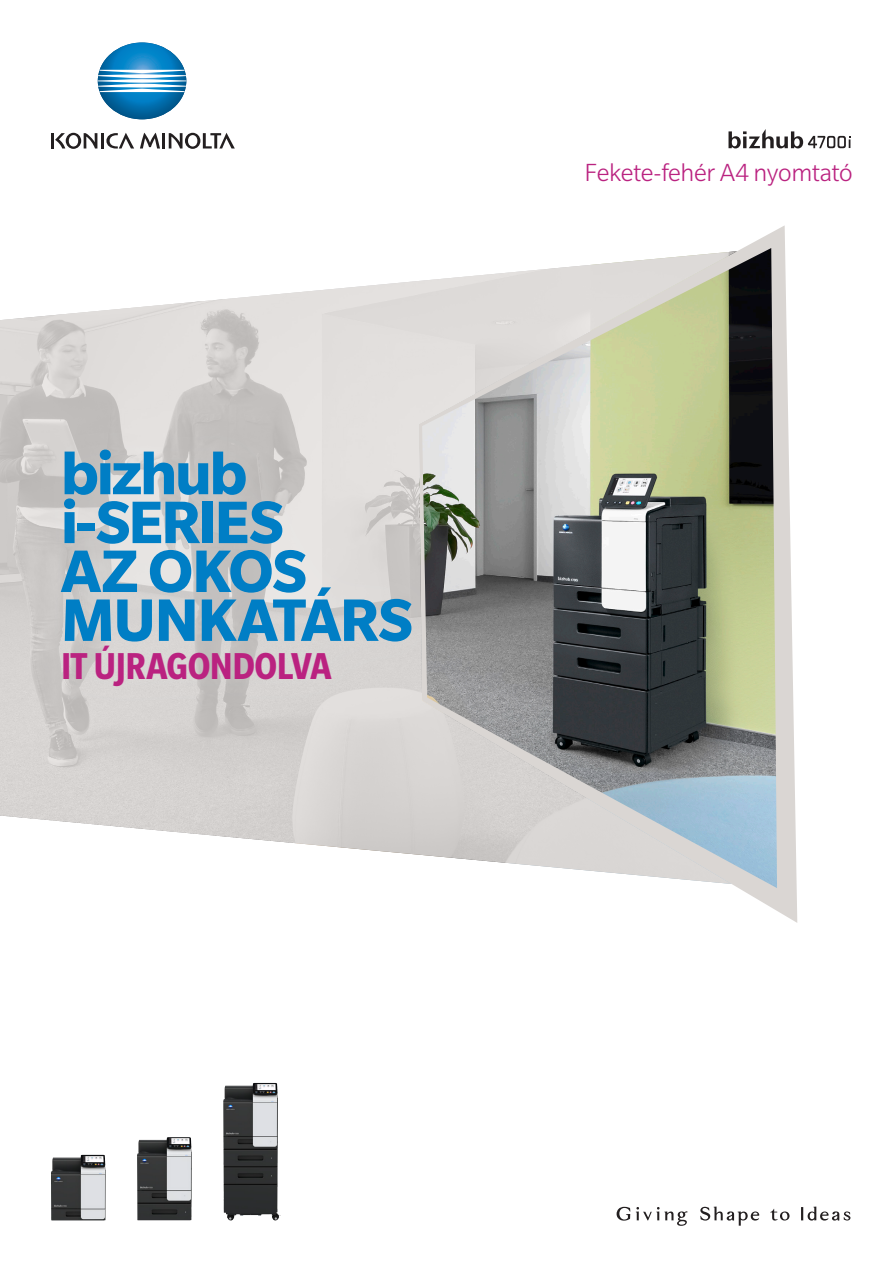
<style>
.page{position:relative;width:893px;height:1263px;background:#fff}
.page>*{position:absolute;margin:0;border:0;box-sizing:border-box;transform-origin:0 0}
.t1{font:700 65.25px/48.9px "Slate Pro";letter-spacing:-.025em;color:#007ec5}
.t2{font:700 condensed 40.8px "Slate Pro";letter-spacing:-.015em;color:#ba2280}
.Brochure_Introhead_B{font:300 27px "Slate Pro";letter-spacing:-.01em;color:#ba2280}
</style>
<div class="page">
<svg style="left:739px;top:225px;width:58px;height:698px;fill:#dad6d3"></svg>
<img style="left:732px;top:248px;width:45px;height:640px">
<svg style="left:0;top:251px;width:737px;height:633px"></svg>
<svg style="left:728px;top:129px;width:122px;height:19px"></svg>
<svg style="left:700px;top:1206px;width:59px;height:20px"></svg>
<svg style="left:801px;top:1206px;width:49px;height:14px"></svg>
<svg style="left:617px;top:1207px;width:13px;height:13px"></svg>
<svg style="left:636px;top:1207px;width:51px;height:19px"></svg>
<svg style="left:770px;top:1209px;width:20px;height:11px"></svg>
<svg style="left:98px;top:43px;width:88px;height:76px"></svg>
<hr style="left:51px;top:133px;width:3px;height:15px;background:#231f20">
<hr style="left:101px;top:133px;width:3px;height:15px;background:#231f20">
<hr style="left:162px;top:133px;width:3px;height:15px;background:#231f20">
<svg style="left:106px;top:133px;width:28px;height:16px"></svg>
<svg style="left:55px;top:133px;width:42px;height:16px"></svg>
<svg style="left:169px;top:133px;width:66px;height:16px"></svg>
<svg style="left:140px;top:133px;width:20px;height:15px"></svg>
<img style="left:51px;top:1154px;width:55px;height:66px">
<img style="left:137px;top:1137px;width:55px;height:83px">
<img style="left:223px;top:1083px;width:58px;height:138px">
<div style="left:14px;top:403px;width:448px;height:332px;background:#fff;opacity:.1"></div>
<p class="t1" style="left:61px;top:448px;width:354px">bizhub i-SERIES<br>AZ OKOS<br>MUNKATÁRS</p>
<p class="t2" style="left:61px;top:645px;width:272px">IT ÚJRAGONDOLVA</p>
<p class="Brochure_Introhead_B" style="left:584px;top:159px;width:270px">Fekete-fehér A4 nyomtató</p>
</div>
